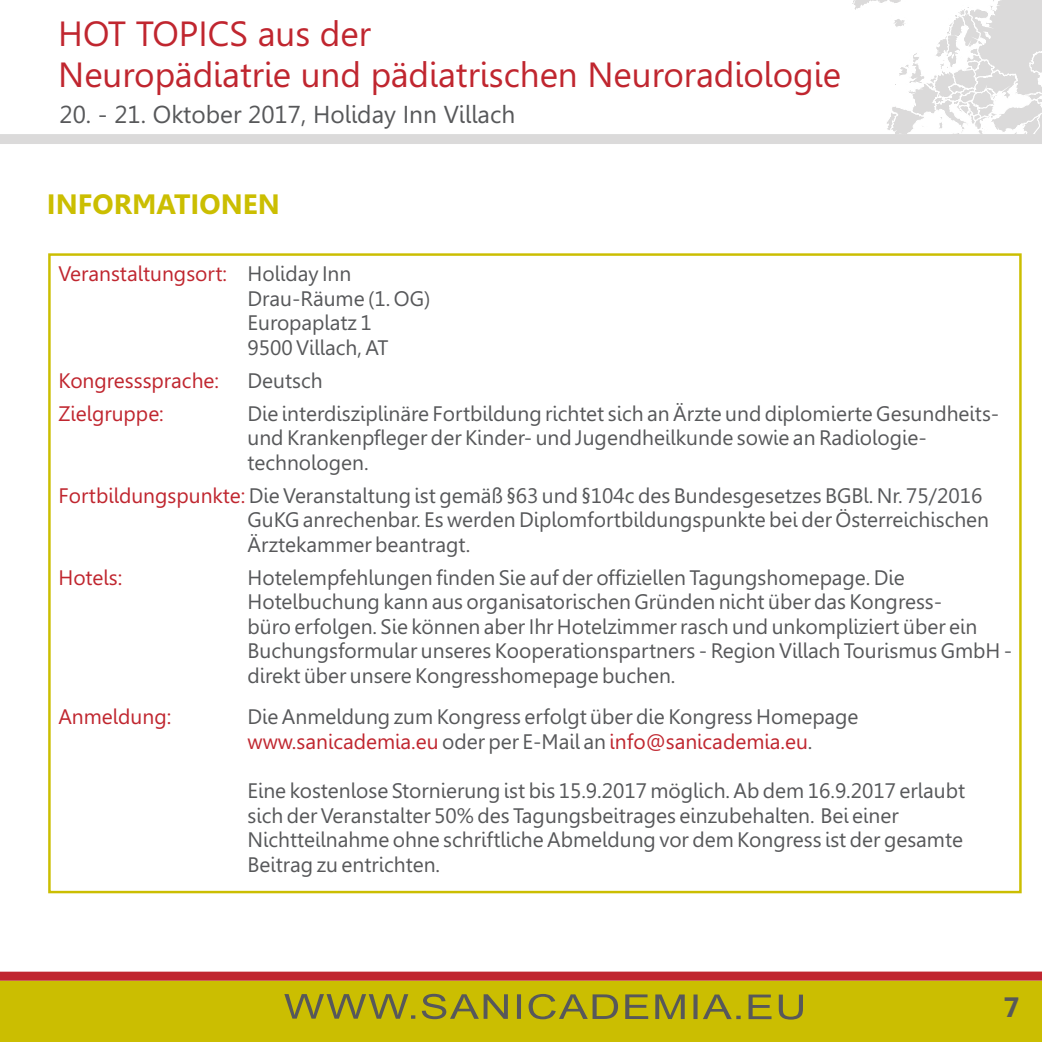
<style>
.page{position:relative;width:1042px;height:1042px;background:#fff}
.page>*{position:absolute;margin:0;border:0;box-sizing:border-box;transform-origin:0 0}
.t1{font:35px/40.9px "Gisha";color:#c0262f}
.t2{font:700 28px "Gisha";color:#cbbe01}
.t3{font:700 28px "Gisha";color:#57585a}
.t4{font:24.5px "Gisha";color:#57585a}
.t5{font:21px/24.7px "Gisha";color:#57585a}
.t6{font:21px/32.7px "Gisha";color:#c0262f}
.s1{color:#c0262f}
.s2{color:#57585a}
</style>
<div class="page">
<svg style="left:852px;top:0;width:190px;height:134px"></svg>
<div style="left:0;top:134px;width:1042px;height:10px;background:#dbdada"></div>
<div style="left:0;top:980px;width:1042px;height:62px;background:#cbbe01"></div>
<div style="left:0;top:971px;width:1042px;height:9px;background:#c0262f"></div>
<svg style="left:284px;top:994px;width:519px;height:25px"></svg>
<h1 class="t1" style="left:58px;top:17px;width:784px">HOT TOPICS aus der<br>Neuropädiatrie und pädiatrischen Neuroradiologie</h1>
<p class="t4" style="left:59px;top:105px;width:457px">20. - 21. Oktober 2017, Holiday Inn Villach</p>
<h2 class="t2" style="left:47px;top:193px;width:234px">INFORMATIONEN</h2>
<p class="t5" style="left:247px;top:263px;width:184px">Holiday Inn<br>Drau-Räume (1. OG)<br>Europaplatz 1<br>9500 Villach, AT</p>
<p class="t5" style="left:247px;top:366px;width:753px;line-height:32.7px">Deutsch<br>Die interdisziplinäre Fortbildung richtet sich an Ärzte und diplomierte Gesundheits-</p>
<p class="t5" style="left:247px;top:427px;width:681px">und Krankenpfleger der Kinder- und Jugendheilkunde sowie an Radiologie&shy;technologen.</p>
<p class="t5" style="left:247px;top:509px;width:743px">GuKG anrechenbar. Es werden Diplomfortbildungspunkte bei der Österreichischen<br>Ärztekammer beantragt.</p>
<p class="t5" style="left:247px;top:567px;width:766px">Hotelempfehlungen finden Sie auf der offiziellen Tagungshomepage. Die Hotelbuchung kann aus organisatorischen Gründen nicht über das Kongress-<br>büro erfolgen. Sie können aber Ihr Hotelzimmer rasch und unkompliziert über ein Buchungsformular unseres Kooperationspartners - Region Villach Tourismus GmbH - direkt über unsere Kongresshomepage buchen.</p>
<p class="t5" style="left:247px;top:706px;width:612px">Die Anmeldung zum Kongress erfolgt über die Kongress Homepage</p>
<p class="t6" style="left:58px;top:259px;width:170px">Veranstaltungsort:</p>
<p class="t6" style="left:58px;top:366px;width:162px">Kongresssprache:<br>Zielgruppe:</p>
<p class="t5" style="left:58px;top:485px;width:925px"><span class="s1">Fortbildungspunkte:</span> Die Veranstaltung ist gemäß §63 und §104c des Bundesgesetzes BGBl. Nr. 75/2016</p>
<p class="t6" style="left:58px;top:563px;width:65px">Hotels:</p>
<p class="t6" style="left:58px;top:702px;width:114px">Anmeldung:</p>
<p class="t6" style="left:247px;top:727px;width:566px">www.sanicademia.eu <span class="s2">oder per E-Mail an</span> info@sanicademia.eu<span class="s2">.</span></p>
<p class="t5" style="left:247px;top:780px;width:719px">Eine kostenlose Stornierung ist bis 15.9.2017 möglich. Ab dem 16.9.2017 erlaubt sich der Veranstalter 50% des Tagungsbeitrages einzubehalten. Bei einer Nichtteilnahme ohne schriftliche Abmeldung vor dem Kongress ist der gesamte Beitrag zu entrichten.</p>
<h2 class="t3" style="left:1003px;top:996px;width:18px">7</h2>
</div>
